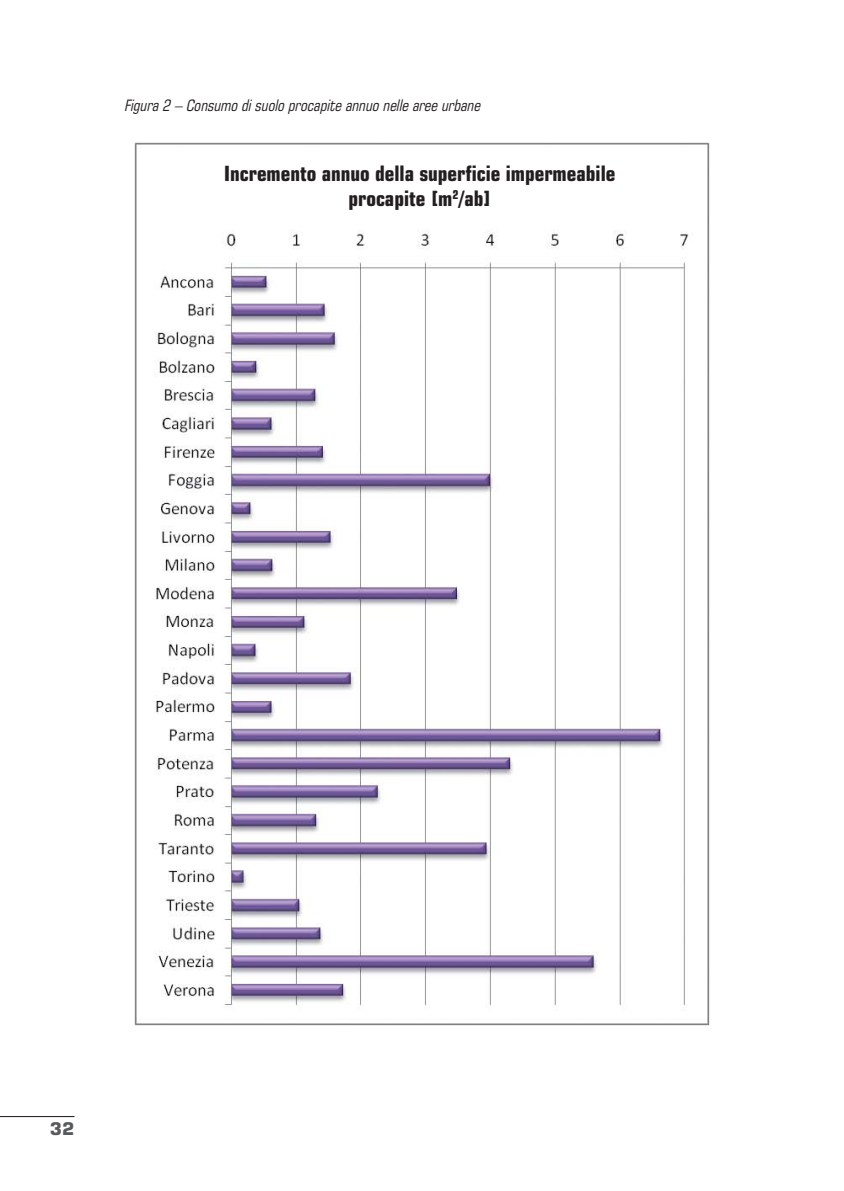
<style>
.page{position:relative;width:844px;height:1191px;background:#fff}
.page>*{position:absolute;margin:0;border:0;box-sizing:border-box;transform-origin:0 0}
.t1{font:700 condensed 21px/25.2px "Square 721 BT";color:#231f20;text-align:center}
.t2{font:700 17.5px "Square 721 BT";color:#58595b}
.t3{font:italic condensed 15.75px "Square 721 BT";color:#231f20}
</style>
<div class="page">
<hr style="left:0;top:1116px;width:74px;height:1px;background:#231f20">
<img style="left:135px;top:143px;width:574px;height:882px">
<p class="t3" style="left:124px;top:100px;width:360px">Figura 2 – Consumo disuolo procapite annuo nelle aree urbane</p>
<p class="t1" style="left:224px;top:162px;width:392px">Incremento annuo della superficie impermeabile procapite [m<sup>2</sup>/ab]</p>
<p class="t2" style="left:50px;top:1122px;width:26px">32</p>
</div>
